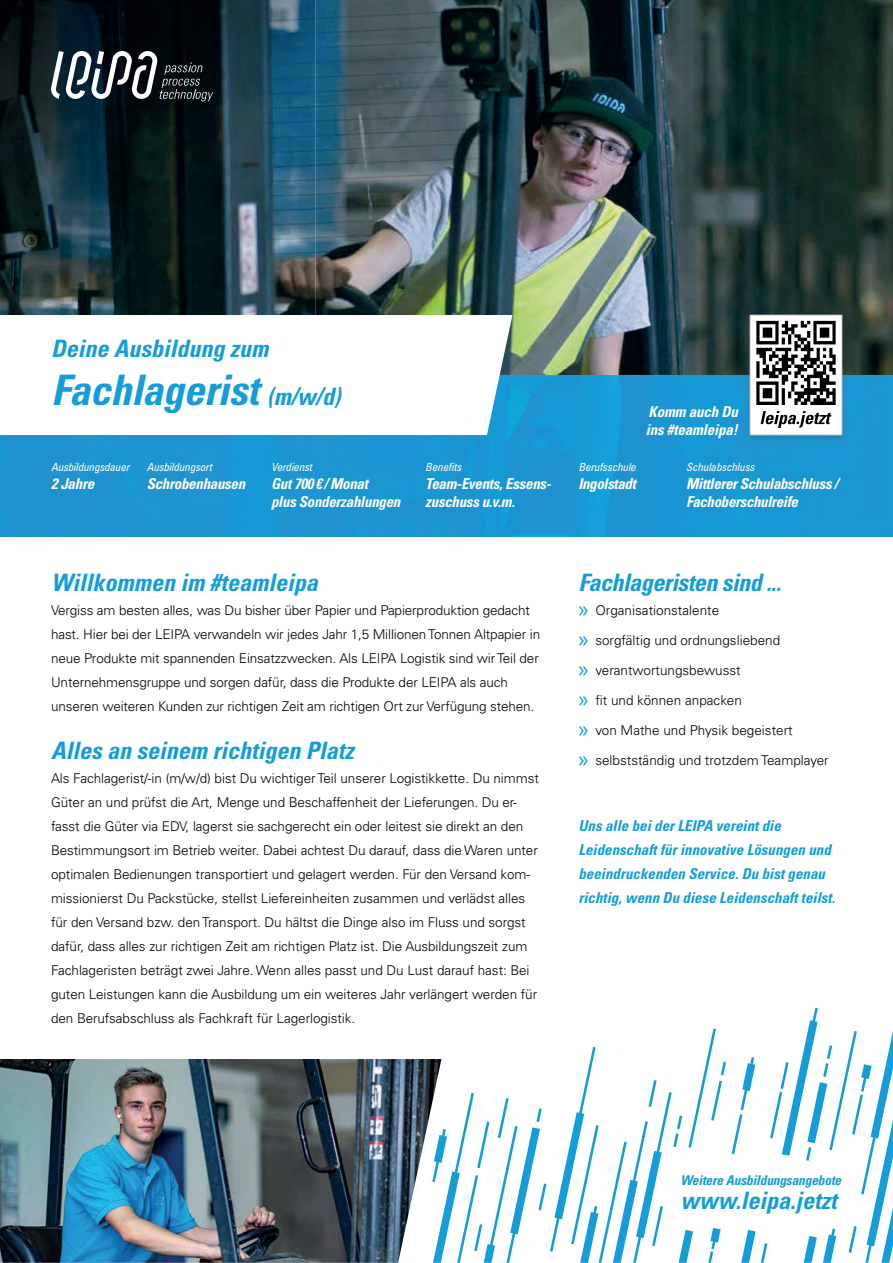
<style>
.page{position:relative;width:893px;height:1263px;background:#fff}
.page>*{position:absolute;margin:0;border:0;box-sizing:border-box;transform-origin:0 0}
.t1{font:italic 700 condensed 42px "Univers LT Pro";letter-spacing:-.01em;color:#159dd9}
.t2{font:italic 700 condensed 24px "Univers LT Pro";color:#159dd9}
.t3{font:italic 700 condensed 24px "Univers LT Pro";letter-spacing:-.02em;color:#159dd9}
.t4{font:italic 700 condensed 15px/18px "Univers LT Pro";letter-spacing:-.02em;color:#fff}
.t5{font:italic 700 condensed 15px/24px "Univers LT Pro";color:#159dd9}
.t6{font:italic 700 condensed 15px/18px "Univers LT Std";letter-spacing:-.01em;color:#fff}
.t7{font:300 13.5px/24px "Univers LT Pro 45";letter-spacing:-.005em;color:#000001}
.t8{font:italic 700 condensed 13.5px "Univers LT Pro";letter-spacing:-.015em;color:#159dd9}
.t9{font:italic condensed 11.25px "Univers LT Pro";letter-spacing:-.02em;color:#fff}
.s1{font-size:24px}
.s2{font-family:"Myriad Pro";font-weight:400;font-size:24px;color:#159dd9}
</style>
<div class="page">
<img style="left:315px;top:0;width:578px;height:375px">
<img style="left:0;top:0;width:315px;height:315px">
<svg style="left:50px;top:50px;width:163px;height:51px"></svg>
<div style="left:0;top:375px;width:893px;height:162px;background:#1b95d1"></div>
<img style="left:743px;top:310px;width:106px;height:134px">
<div style="left:750px;top:315px;width:92px;height:120px;background:#fff"></div>
<div style="left:750px;top:315px;width:92px;height:120px;border:1px solid #d1d2d2"></div>
<svg style="left:756px;top:321px;width:79px;height:84px"></svg>
<svg style="left:760px;top:411px;width:71px;height:17px"></svg>
<img style="left:0;top:1059px;width:432px;height:204px">
<svg style="left:432px;top:1029px;width:294px;height:234px"></svg>
<svg style="left:732px;top:1008px;width:161px;height:255px"></svg>
<svg style="left:0;top:315px;width:512px;height:120px"></svg>
<h2 class="t2" style="left:51px;top:338px;width:219px">Deine Ausbildung zum</h2>
<h1 class="t1" style="left:51px;top:372px;width:291px">Fachlagerist <span class="s1">(m/w/d)</span></h1>
<p class="t9" style="left:51px;top:462px;width:80px">Ausbildungsdauer</p>
<p class="t4" style="left:51px;top:476px;width:45px">2 Jahre</p>
<p class="t9" style="left:147px;top:462px;width:67px">Ausbildungsort</p>
<p class="t4" style="left:147px;top:476px;width:100px">Schrobenhausen</p>
<p class="t9" style="left:271px;top:462px;width:42px">Verdienst</p>
<p class="t4" style="left:271px;top:476px;width:131px">Gut 700 € / Monat<br>plus Sonderzahlungen</p>
<p class="t9" style="left:425px;top:462px;width:38px">Benefits</p>
<p class="t4" style="left:425px;top:476px;width:127px">Team-Events, Essens&shy;zuschuss u.v.m.</p>
<h2 class="t2" style="left:51px;top:572px;width:268px">Willkommen im #teamleipa</h2>
<p class="t7" style="left:51px;top:599px;width:491px">Vergiss am besten alles, was Du bisher über Papier und Papierproduktion gedacht hast. Hier bei der LEIPA verwandeln wir jedes Jahr 1,5 Millionen Tonnen Altpapier in neue Produkte mit spannenden Einsatzzwecken. Als LEIPA Logistik sind wir Teil der Unternehmensgruppe und sorgen dafür, dass die Produkte der LEIPA als auch unseren weiteren Kunden zur richtigen Zeit am richtigen Ort zur Verfügung stehen.</p>
<h2 class="t2" style="left:51px;top:740px;width:304px">Alles an seinem richtigen Platz</h2>
<p class="t7" style="left:51px;top:767px;width:489px">Als Fachlagerist/-in (m/w/d) bist Du wichtiger Teil unserer Logistikkette. Du nimmst Güter an und prüfst die Art, Menge und Beschaffenheit der Lieferungen. Du er&shy;fasst die Güter via EDV, lagerst sie sachgerecht ein oder leitest sie direkt an den Bestimmungsort im Betrieb weiter. Dabei achtest Du darauf, dass die Waren unter optimalen Bedienungen transportiert und gelagert werden. Für den Versand kom&shy;missionierst Du Packstücke, stellst Liefereinheiten zusammen und verlädst alles für den Versand bzw. den Transport. Du hältst die Dinge also im Fluss und sorgst dafür, dass alles zur richtigen Zeit am richtigen Platz ist. Die Ausbildungszeit zum Fachlageristen beträgt zwei Jahre. Wenn alles passt und Du Lust darauf hast: Bei guten Leistungen kann die Ausbildung um ein weiteres Jahr verlängert werden für den Berufsabschluss als Fachkraft für Lagerlogistik.</p>
<p class="t6" style="left:646px;top:403px;width:94px">Komm auch Du ins #teamleipa!</p>
<p class="t9" style="left:578px;top:462px;width:59px">Berufsschule</p>
<p class="t4" style="left:578px;top:476px;width:59px">Ingolstadt</p>
<p class="t9" style="left:686px;top:462px;width:70px">Schulabschluss</p>
<p class="t4" style="left:686px;top:476px;width:154px">Mittlerer Schulabschluss /<br>Fachoberschulreife</p>
<h2 class="t3" style="left:578px;top:572px;width:204px">Fachlageristen sind ...</h2>
<p class="t7" style="left:578px;top:599px;width:142px"><span class="s2">»</span> Organisationstalente</p>
<p class="t7" style="left:578px;top:629px;width:203px"><span class="s2">»</span> sorgfältig und ordnungsliebend</p>
<p class="t7" style="left:578px;top:659px;width:164px"><span class="s2">»</span> verantwortungsbewusst</p>
<p class="t7" style="left:578px;top:689px;width:165px"><span class="s2">»</span> fit und können anpacken</p>
<p class="t7" style="left:578px;top:719px;width:216px"><span class="s2">»</span> von Mathe und Physik begeistert</p>
<p class="t7" style="left:578px;top:749px;width:252px"><span class="s2">»</span> selbstständig und trotzdem Teamplayer</p>
<p class="t5" style="left:578px;top:815px;width:258px">Uns alle bei der LEIPA vereint die Leidenschaft für innovative Lösungen und beeindruckenden Service. Du bist genau richtig, wenn Du diese Leidenschaft teilst.</p>
<p class="t8" style="left:680px;top:1175px;width:162px">Weitere Ausbildungsangebote</p>
<h2 class="t2" style="left:680px;top:1190px;width:158px">www.leipa.jetzt</h2>
</div>
